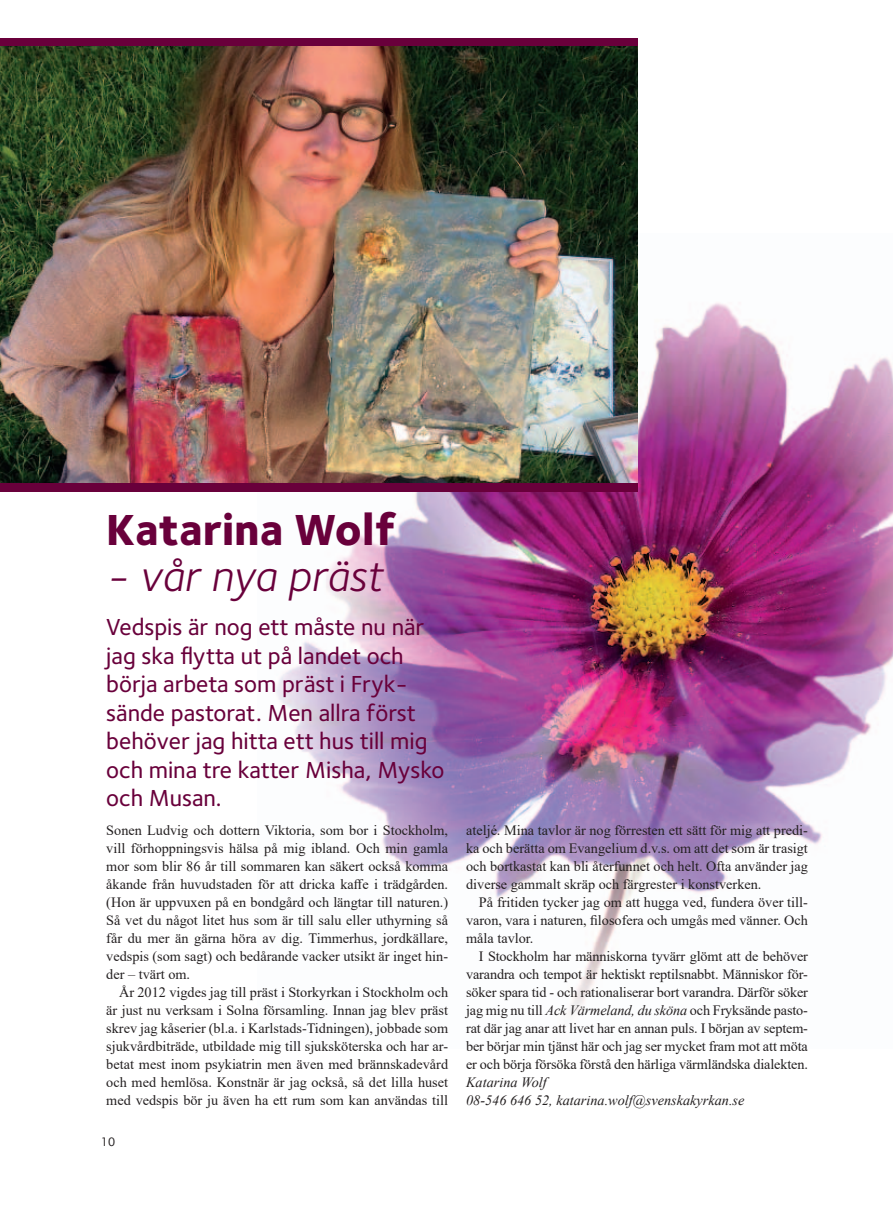
<style>
.page{position:relative;width:893px;height:1212px;background:#fff}
.page>*{position:absolute;margin:0;border:0;box-sizing:border-box;transform-origin:0 0}
.t1{font:800 45px "Foundry Sterling";color:#69003b}
.t2{font:italic 45px "Foundry Sterling";color:#69003b}
.t3{font:500 24px/28.5px "Foundry Sterling";color:#69003b}
.t4{font:14.25px/18px "Times New Roman";color:#231f20;text-align:justify}
.t5{font:italic 14.25px/18px "Times New Roman";color:#231f20}
.t6{font:12px "Futura BT";color:#231f20}
.s1{font-style:italic}
</style>
<div class="page">
<img style="left:257px;top:233px;width:636px;height:782px">
<div style="left:0;top:38px;width:637px;height:453px;background:#69003b"></div>
<img style="left:0;top:47px;width:637px;height:436px">
<h1 class="t1" style="left:106px;top:502px;width:291px">Katarina Wolf</h1>
<h1 class="t2" style="left:106px;top:550px;width:278px">- vår nya präst</h1>
<h2 class="t3" style="left:106px;top:612px;width:340px">Vedspis är nog ett måste nu när jag ska flytta ut på landet och börja arbeta som präst i Fryk&shy;sände pastorat. Men allra först behöver jag hitta ett hus till mig och mina tre katter Misha, Mysko och Musan.</h2>
<p class="t4" style="left:106px;top:821px;width:343px">Sonen Ludvig och dottern Viktoria, som bor i Stockholm, vill förhoppningsvis hälsa på mig ibland. Och min gamla mor som blir 86 år till sommaren kan säkert också komma åkande från huvudstaden för att dricka kaffe i trädgården. (Hon är uppvuxen på en bondgård och längtar till naturen.)<br>Så vet du något litet hus som är till salu eller uthyrning så får du mer än gärna höra av dig. Timmerhus, jordkällare, vedspis (som sagt) och bedårande vacker utsikt är inget hin&shy;der – tvärt om.</p>
<p class="t4" style="left:106px;top:983px;width:343px;text-indent:13px">År 2012 vigdes jag till präst i Storkyrkan i Stockholm och är just nu verksam i Solna församling. Innan jag blev präst skrev jag kåserier (bl.a. i Karlstads-Tidningen), jobbade som sjukvårdbiträde, utbildade mig till sjuksköterska och har ar&shy;betat mest inom psykiatrin men även med brännskadevård och med hemlösa. Konstnär är jag också, så det lilla huset med vedspis bör ju även ha ett rum som kan användas till</p>
<p class="t6" style="left:101px;top:1134px;width:16px">10</p>
<p class="t4" style="left:466px;top:821px;width:343px">ateljé. Mina tavlor är nog förresten ett sätt för mig att predi&shy;ka och berätta om Evangelium d.v.s. om att det som är trasigt och bortkastat kan bli återfunnet och helt. Ofta använder jag diverse gammalt skräp och färgrester i konstverken.</p>
<p class="t4" style="left:466px;top:892px;width:343px;text-indent:13px">På fritiden tycker jag om att hugga ved, fundera över till&shy;varon, vara i naturen, filosofera och umgås med vänner. Och måla tavlor.</p>
<p class="t4" style="left:466px;top:946px;width:343px;text-indent:13px">I Stockholm har människorna tyvärr glömt att de behöver varandra och tempot är hektiskt reptilsnabbt. Människor för&shy;söker spara tid - och rationaliserar bort varandra. Därför söker jag mig nu till <span class="s1">Ack Värmeland, du sköna</span> och Fryksände pasto&shy;rat där jag anar att livet har en annan puls. I början av septem&shy;ber börjar min tjänst här och jag ser mycket fram mot att möta er och börja försöka förstå den härliga värmländska dialekten.</p>
<p class="t5" style="left:466px;top:1073px;width:280px">Katarina Wolf<br>08-546 646 52, katarina.wolf@svenskakyrkan.se</p>
</div>
